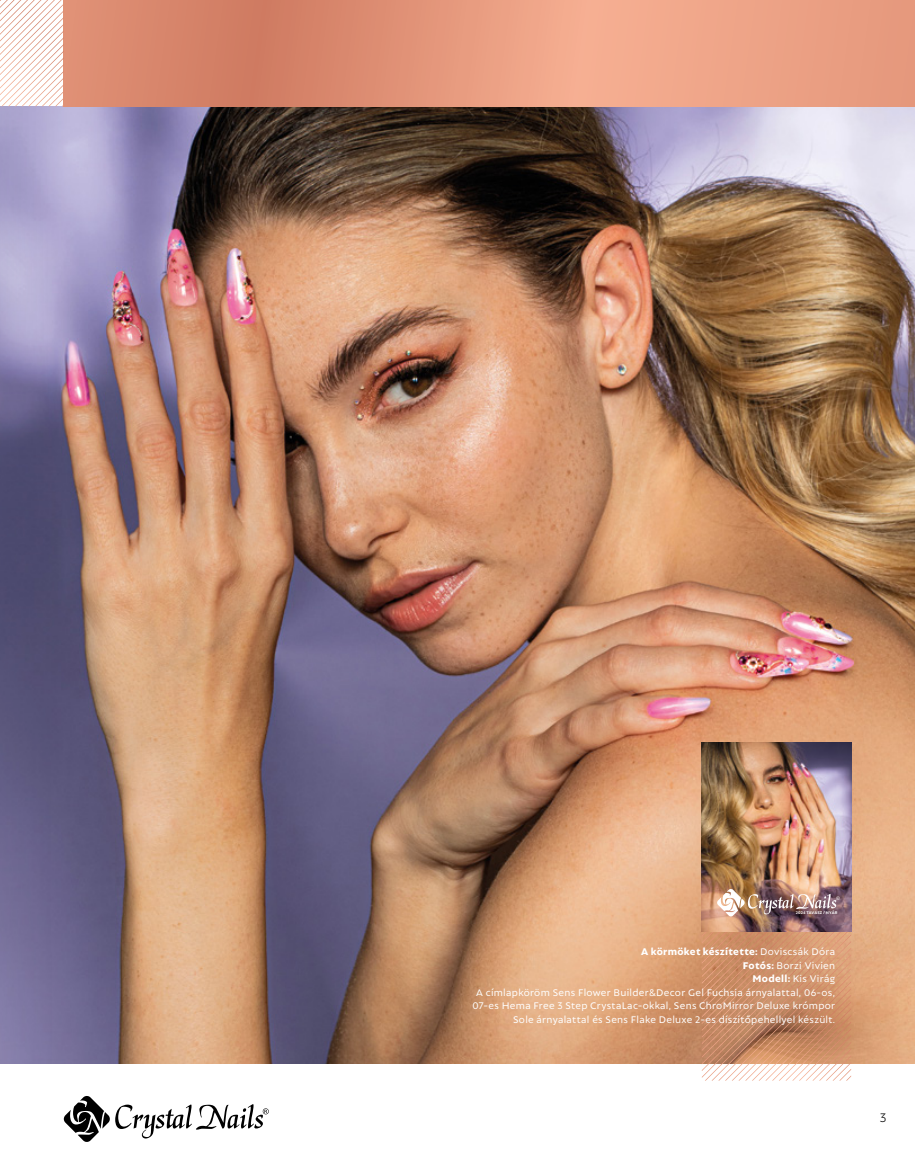
<style>
.page{position:relative;width:915px;height:1170px;background:#fff}
.page>*{position:absolute;margin:0;border:0;box-sizing:border-box;transform-origin:0 0}
.t1{font:300 13.5px "Autor";color:#000}
.t2{font:10.5px/13.5px "Autor";letter-spacing:.025em;color:#fff;text-align:right}
.t3{font:700 4.2px "Autor";letter-spacing:.025em;color:#fff}
.s1{font-weight:800}
</style>
<div class="page">
<img style="left:0;top:106px;width:914px;height:957px">
<svg style="left:701px;top:931px;width:149px;height:149px;background:#d09876"></svg>
<svg style="left:64px;top:1096px;width:205px;height:45px"></svg>
<svg style="left:64px;top:0;width:850px;height:106px;background:#e4967b"></svg>
<svg style="left:0;top:0;width:64px;height:106px"></svg>
<img style="left:701px;top:742px;width:149px;height:189px">
<img style="left:716px;top:888px;width:123px;height:28px">
<p class="t3" style="left:795px;top:910px;width:43px">2024 TAVASZ / NYÁR</p>
<p class="t2" style="left:472px;top:944px;width:364px"><span class="s1">A körmöket készítette:</span> Doviscsák Dóra<br><span class="s1">Fotós:</span> Borzi Vivien<br><span class="s1">Modell:</span> Kis Virág<br>A címlapköröm Sens Flower Builder&amp;Decor Gel Fuchsia árnyalattal, 06-os, 07-es Hema Free 3 Step CrystaLac-okkal, Sens ChroMirror Deluxe krómpor Sole árnyalattal és Sens Flake Deluxe 2-es díszítőpehellyel készült.</p>
<p class="t1" style="left:879px;top:1108px;width:8px">3</p>
</div>
